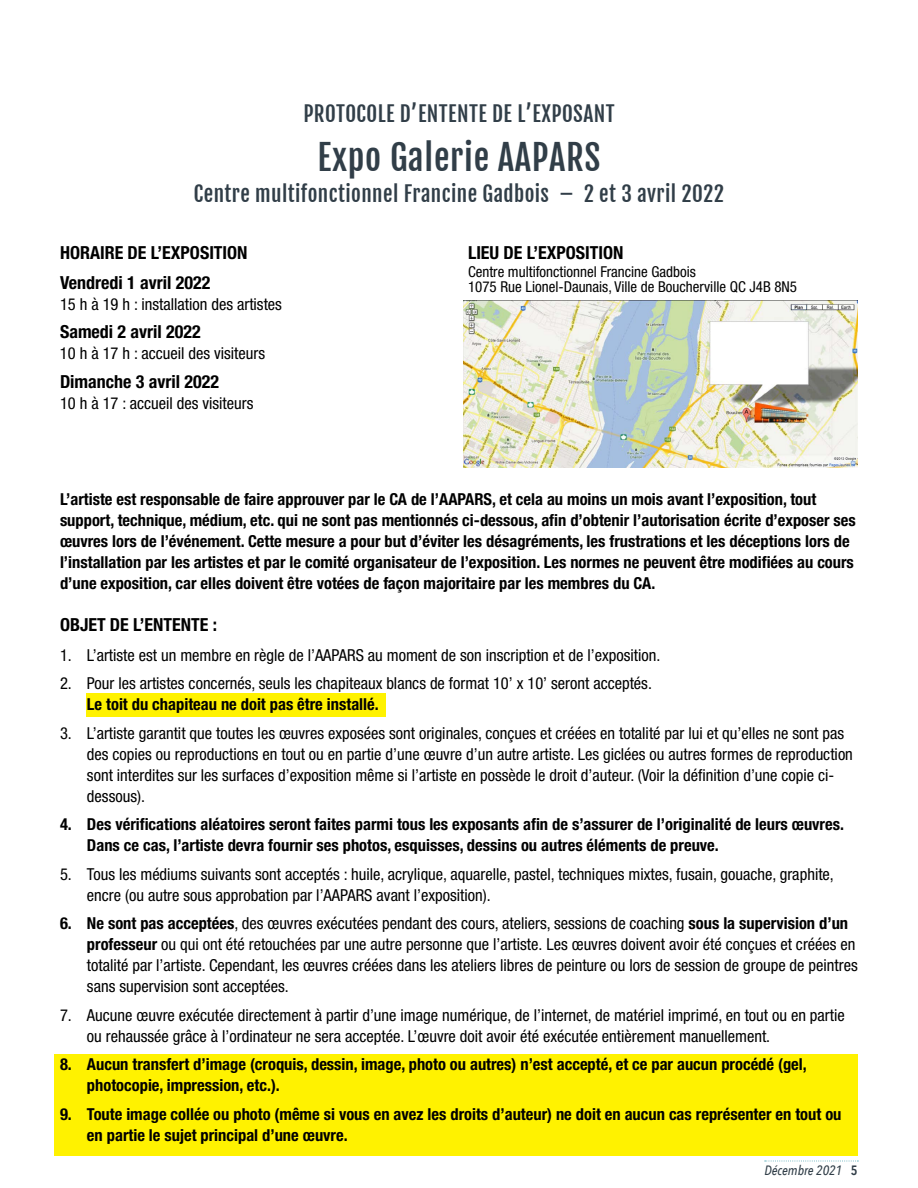
<style>
.page{position:relative;width:918px;height:1188px;background:#fff}
.page>*{position:absolute;margin:0;border:0;box-sizing:border-box;transform-origin:0 0}
.t1{font:34.5px "Fjalla One";letter-spacing:.02em;color:#313e48}
.t2{font:21px "Fjalla One";letter-spacing:.02em;color:#313e48}
.t3{font:700 condensed 18px/30px "Helvetica Neue LT Pro";color:#000}
.t4{font:condensed 16.5px/21px "Helvetica Neue LT Pro";color:#000}
.t5{font:700 condensed 16.5px/21px "Helvetica Neue LT Pro";color:#000}
.t6{font:condensed 15px/15px "Helvetica Neue LT Pro";color:#000}
.t7{font:italic 500 13.5px "Avenir Next Condensed";color:#313e48}
.s1{font-weight:700}
.s2{font-weight:600;font-style:normal}
</style>
<div class="page">
<svg style="left:765px;top:1161px;width:93px;height:1px"></svg>
<img style="left:464px;top:301px;width:394px;height:166px">
<div style="left:55px;top:1054px;width:803px;height:102px;background:#fff200"></div>
<div style="left:87px;top:693px;width:299px;height:24px;background:#fff200"></div>
<p class="t2" style="left:303px;top:100px;width:313px">PROTOCOLE D’ENTENTE DE L’EXPOSANT</p>
<h1 class="t1" style="left:317px;top:136px;width:285px">Expo Galerie AAPARS</h1>
<p class="t2" style="left:194px;top:181px;width:532px">Centre multifonctionnel Francine Gadbois – 2 et 3 avril 2022</p>
<p class="t3" style="left:60px;top:237px;width:189px">HORAIRE DE L’EXPOSITION<br>Vendredi 1 avril 2022</p>
<p class="t4" style="left:60px;top:293px;width:224px">15 h à 19 h : installation des artistes</p>
<p class="t3" style="left:60px;top:317px;width:142px">Samedi 2 avril 2022</p>
<p class="t4" style="left:60px;top:343px;width:207px">10 h à 17 h : accueil des visiteurs</p>
<p class="t3" style="left:60px;top:366px;width:161px">Dimanche 3 avril 2022</p>
<p class="t4" style="left:60px;top:392px;width:195px">10 h à 17 : accueil des visiteurs</p>
<p class="t3" style="left:468px;top:237px;width:157px">LIEU DE L’EXPOSITION</p>
<p class="t6" style="left:468px;top:264px;width:331px">Centre multifonctionnel Francine Gadbois<br>1075 Rue Lionel-Daunais, Ville de Boucherville QC J4B 8N5</p>
<p class="t5" style="left:60px;top:489px;width:797px">L’artiste est responsable de faire approuver par le CA de l’AAPARS, et cela au moins un mois avant l’exposition, tout support, technique, médium, etc. qui ne sont pas mentionnés ci-dessous, afin d’obtenir l’autorisation écrite d’exposer ses œuvres lors de l’événement. Cette mesure a pour but d’éviter les désagréments, les frustrations et les déceptions lors de l’installation par les artistes et par le comité organisateur de l’exposition. Les normes ne peuvent être modifiées au cours d’une exposition, car elles doivent être votées de façon majoritaire par les membres du CA.</p>
<p class="t3" style="left:60px;top:609px;width:159px">OBJET DE L’ENTENTE :</p>
<p class="t4" style="left:60px;top:644px;width:602px">1. L’artiste est un membre en règle de l’AAPARS au moment de son inscription et de l’exposition.</p>
<p class="t4" style="left:60px;top:673px;width:593px">2. Pour les artistes concernés, seuls les chapiteaux blancs de format 10’ x 10’ seront acceptés.</p>
<p class="t5" style="left:87px;top:693px;width:293px">Le toit du chapiteau ne doit pas être installé.</p>
<p class="t4" style="left:87px;top:722px;width:767px;text-indent:-27px">3. L’artiste garantit que toutes les œuvres exposées sont originales, conçues et créées en totalité par lui et qu’elles ne sont pas des copies ou reproductions en tout ou en partie d’une œuvre d’un autre artiste. Les giclées ou autres formes de reproduction sont interdites sur les surfaces d’exposition même si l’artiste en possède le droit d’auteur. (Voir la définition d’une copie ci&shy;dessous).</p>
<p class="t5" style="left:87px;top:813px;width:759px;text-indent:-27px">4. Des vérifications aléatoires seront faites parmi tous les exposants afin de s’assurer de l’originalité de leurs œuvres.<br>Dans ce cas, l’artiste devra fournir ses photos, esquisses, dessins ou autres éléments de preuve.</p>
<p class="t4" style="left:87px;top:863px;width:748px;text-indent:-27px">5. Tous les médiums suivants sont acceptés : huile, acrylique, aquarelle, pastel, techniques mixtes, fusain, gouache, graphite, encre (ou autre sous approbation par l’AAPARS avant l’exposition).</p>
<p class="t4" style="left:87px;top:913px;width:772px;text-indent:-27px"><span class="s1">6. Ne sont pas acceptées</span>, des œuvres exécutées pendant des cours, ateliers, sessions de coaching <span class="s1">sous la supervision d’un professeur</span> ou qui ont été retouchées par une autre personne que l’artiste. Les œuvres doivent avoir été conçues et créées en totalité par l’artiste. Cependant, les œuvres créées dans les ateliers libres de peinture ou lors de session de groupe de peintres sans supervision sont acceptées.</p>
<p class="t4" style="left:87px;top:1004px;width:759px;text-indent:-27px">7. Aucune œuvre exécutée directement à partir d’une image numérique, de l’internet, de matériel imprimé, en tout ou en partie ou rehaussée grâce à l’ordinateur ne sera acceptée. L’œuvre doit avoir été exécutée entièrement manuellement.</p>
<p class="t5" style="left:87px;top:1053px;width:721px;text-indent:-27px">8. Aucun transfert d’image (croquis, dessin, image, photo ou autres) n’est accepté, et ce par aucun procédé (gel, photocopie, impression, etc.).</p>
<p class="t5" style="left:87px;top:1103px;width:756px;text-indent:-27px">9. Toute image collée ou photo (même si vous en avez les droits d’auteur) ne doit en aucun cas représenter en tout ou en partie le sujet principal d’une œuvre.</p>
<p class="t7" style="left:764px;top:1162px;width:95px">Décembre 2021 <span class="s2">5</span></p>
</div>
